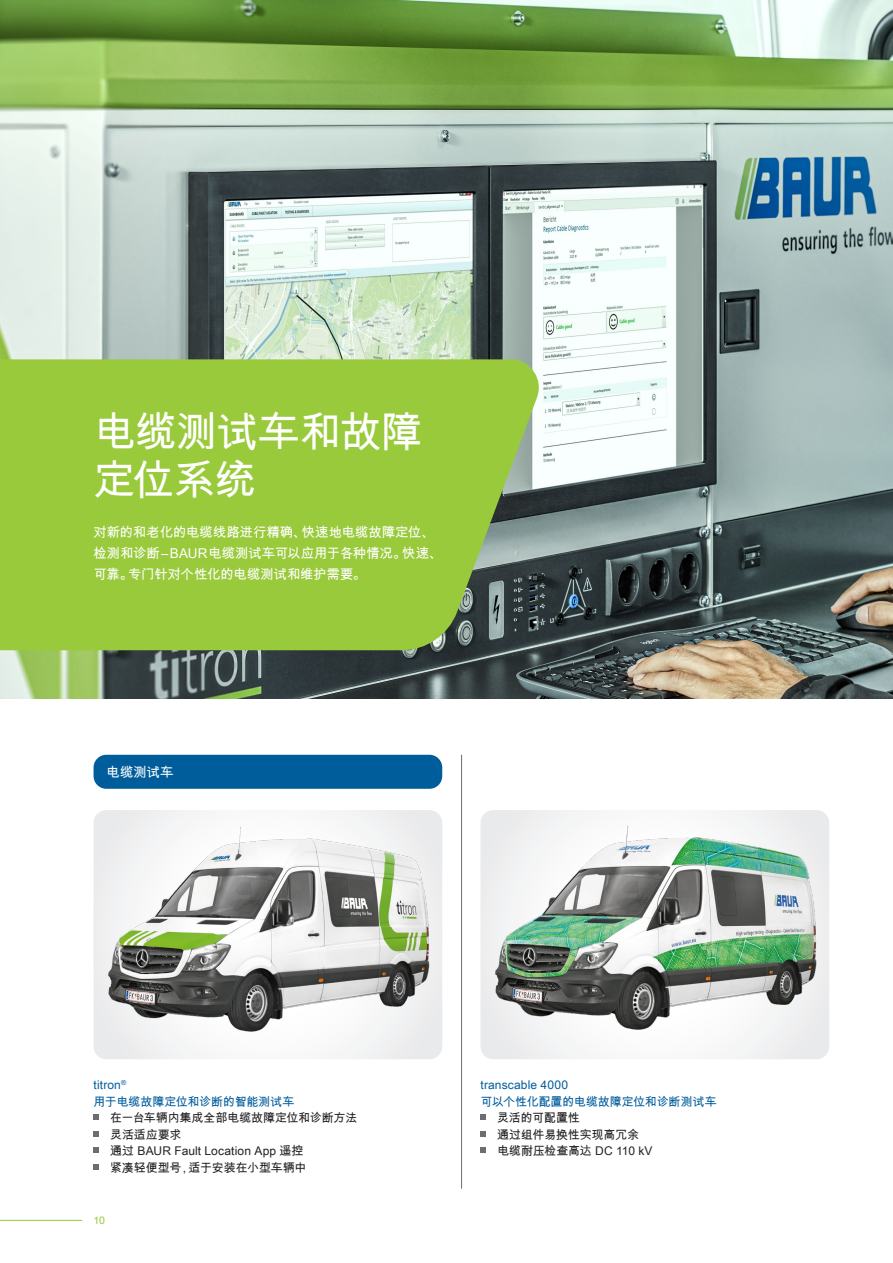
<style>
.page{position:relative;width:893px;height:1263px;background:#fff}
.page>*{position:absolute;margin:0;border:0;box-sizing:border-box;transform-origin:0 0}
.t1{font:42px/48px "Arial Unicode MS";letter-spacing:-.025em;color:#fff}
.t2{font:13.5px/21px "Arial Unicode MS";letter-spacing:-.015em;color:#fff}
.t3{font:12px "Arial Unicode MS";letter-spacing:-.01em;color:#231f20}
.t4{font:12px "Arial Unicode MS";letter-spacing:-.005em;color:#005d9c}
.t5{font:12px "Arial Unicode MS";letter-spacing:.01em;color:#231f20}
.t6{font:10.5px "Arial Unicode MS";color:#99ca3b}
</style>
<div class="page">
<img style="left:0;top:0;width:893px;height:699px">
<hr style="left:0;top:1220px;width:82px;height:1px;background:#99ca3b">
<svg style="left:94px;top:810px;width:348px;height:249px"></svg>
<img style="left:94px;top:821px;width:348px;height:221px">
<svg style="left:94px;top:1115px;width:5px;height:5px"></svg>
<svg style="left:94px;top:1131px;width:5px;height:5px"></svg>
<svg style="left:94px;top:1148px;width:5px;height:5px"></svg>
<svg style="left:94px;top:1164px;width:5px;height:5px"></svg>
<svg style="left:480px;top:1115px;width:6px;height:5px"></svg>
<svg style="left:480px;top:1131px;width:6px;height:5px"></svg>
<svg style="left:480px;top:1148px;width:6px;height:5px"></svg>
<svg style="left:480px;top:810px;width:349px;height:249px"></svg>
<img style="left:480px;top:820px;width:349px;height:221px">
<div style="left:94px;top:755px;width:348px;height:34px;background:#005d9c;border-radius:13px"></div>
<svg style="left:0;top:359px;width:544px;height:291px;fill:#99ca3b"></svg>
<hr style="left:461px;top:755px;width:1px;height:434px;background:#6c6d70">
<p class="t1" style="left:94px;top:407px;width:331px">电缆测试车和故障定位系统</p>
<p class="t2" style="left:94px;top:521px;width:350px">对新的和老化的电缆线路进行精确、快速地电缆故障定位、检测和诊断–BAUR 电缆测试车可以应用于各种情况。快速、可靠。专门针对个性化的电缆测试和维护需要。</p>
<p class="t2" style="left:106px;top:761px;width:69px">电缆测试车</p>
<p class="t4" style="left:94px;top:1076px;width:34px">titron<sup>®</sup></p>
<p class="t4" style="left:94px;top:1093px;width:202px">用于电缆故障定位和诊断的智能测试车</p>
<p class="t3" style="left:110px;top:1109px;width:249px">在一台车辆内集成全部电缆故障定位和诊断方法</p>
<p class="t3" style="left:110px;top:1126px;width:73px">灵活适应要求</p>
<p class="t5" style="left:110px;top:1142px;width:195px">通过 BAUR Fault Location App 遥控</p>
<p class="t3" style="left:110px;top:1159px;width:198px">紧凑轻便型号，适于安装在小型车辆中</p>
<p class="t6" style="left:94px;top:1212px;width:13px">10</p>
<p class="t4" style="left:480px;top:1076px;width:89px">transcable 4000</p>
<p class="t4" style="left:480px;top:1093px;width:238px">可以个性化配置的电缆故障定位和诊断测试车</p>
<p class="t3" style="left:497px;top:1109px;width:84px">灵活的可配置性</p>
<p class="t3" style="left:497px;top:1126px;width:144px">通过组件易换性实现高冗余</p>
<p class="t3" style="left:497px;top:1142px;width:157px">电缆耐压检查高达 DC 110 kV</p>
</div>
